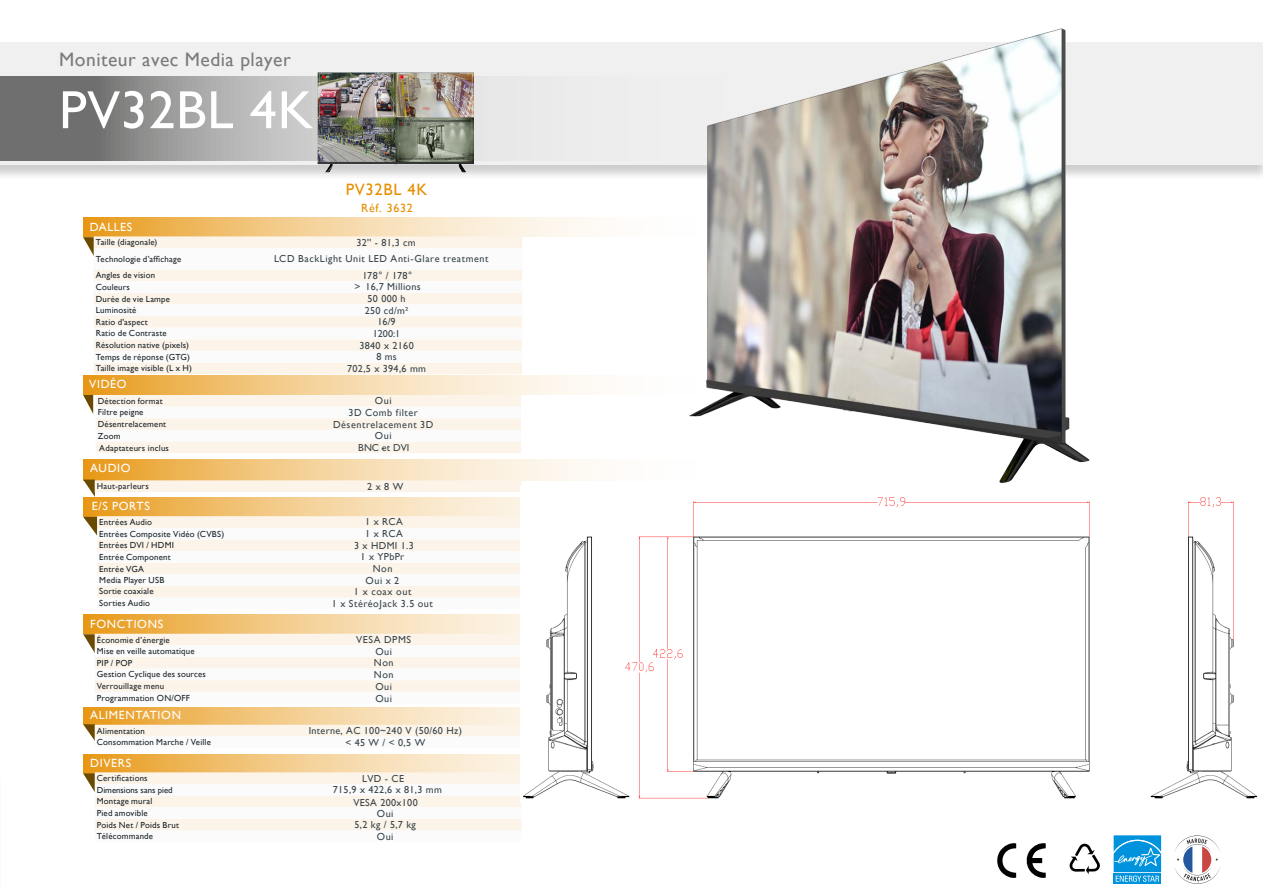
<style>
.page{position:relative;width:1263px;height:893px;background:#fff}
.page>*{position:absolute;margin:0;border:0;box-sizing:border-box;transform-origin:0 0}
.t1{font:54px "Gill Sans";letter-spacing:.015em;color:#fff}
.t2{font:19.5px "Gill Sans";letter-spacing:.025em;color:#7b7b7b}
.t3{font:16.5px "Gill Sans";letter-spacing:.045em;color:#e68f00}
.t4{font:12px "Gill Sans";letter-spacing:.06em;color:#e68f00}
.t5{font:11.85px "Gill Sans";letter-spacing:.055em;color:#fff}
.t6{font:10.2px/11.7px "Gill Sans";letter-spacing:.045em;color:#39464d;text-align:center}
.t7{font:500 10.2px "Gill Sans";color:#39464d}
.t8{font:8.85px/11.7px "Gill Sans";letter-spacing:.02em;color:#1c262b}
.t9{font:500 8.85px "Gill Sans";letter-spacing:.025em;color:#1c262b}
.s1{font-weight:500}
</style>
<div class="page">
<div style="left:0;top:42px;width:1263px;height:139px;background:#000;opacity:.2"></div>
<div style="left:0;top:43px;width:1263px;height:122px;background:#f0f0f0"></div>
<svg style="left:0;top:76px;width:315px;height:84px;background:#969595"></svg>
<svg style="left:1026px;top:843px;width:20px;height:35px"></svg>
<svg style="left:997px;top:843px;width:19px;height:35px"></svg>
<svg style="left:1069px;top:843px;width:31px;height:31px"></svg>
<div style="left:1114px;top:873px;width:47px;height:11px;background:#0093dd"></div>
<svg style="left:1114px;top:835px;width:47px;height:47px;background:#2ca5e2"></svg>
<svg style="left:1174px;top:835px;width:46px;height:49px"></svg>
<svg style="left:83px;top:754px;width:437px;height:18px;background:#f3cc8d"></svg>
<svg style="left:83px;top:772px;width:438px;height:58px"></svg>
<svg style="left:83px;top:375px;width:515px;height:20px;background:#f4d29b"></svg>
<svg style="left:83px;top:395px;width:438px;height:58px"></svg>
<svg style="left:83px;top:459px;width:515px;height:21px;background:#f4d29b"></svg>
<svg style="left:83px;top:480px;width:439px;height:17px"></svg>
<svg style="left:83px;top:497px;width:437px;height:19px;background:#f3cc8d"></svg>
<svg style="left:83px;top:516px;width:437px;height:81px"></svg>
<svg style="left:83px;top:707px;width:437px;height:17px;background:#f3cc8d"></svg>
<svg style="left:83px;top:724px;width:437px;height:17px"></svg>
<svg style="left:83px;top:614px;width:437px;height:20px;background:#f3cd8e"></svg>
<svg style="left:83px;top:634px;width:437px;height:58px"></svg>
<svg style="left:83px;top:217px;width:515px;height:20px;background:#f4d39c"></svg>
<svg style="left:83px;top:237px;width:11px;height:19px"></svg>
<svg style="left:94px;top:236px;width:428px;height:138px;background:#fcf3e7"></svg>
<svg style="left:94px;top:248px;width:428px;height:114px"></svg>
<img style="left:315px;top:72px;width:160px;height:100px">
<img style="left:521px;top:487px;width:736px;height:312px">
<img style="left:681px;top:28px;width:412px;height:462px">
<h2 class="t2" style="left:59px;top:48px;width:233px">Moniteur avec Media player</h2>
<h1 class="t1" style="left:59px;top:79px;width:255px">PV32BL 4K</h1>
<h3 class="t3" style="left:346px;top:180px;width:83px">PV32BL 4K</h3>
<h3 class="t4" style="left:361px;top:201px;width:53px">Réf. 3632</h3>
<h3 class="t5" style="left:90px;top:220px;width:44px">DALLES</h3>
<p class="t8" style="left:96px;top:237px;width:63px">Taille (diagonale)</p>
<p class="t6" style="left:356px;top:237px;width:61px">32'' - 81,3 cm</p>
<p class="t8" style="left:96px;top:253px;width:87px">Technologie d’affichage</p>
<p class="t6" style="left:274px;top:253px;width:216px">LCD BackLight Unit LED Anti-Glare treatment</p>
<p class="t8" style="left:96px;top:270px;width:61px">Angles de vision</p>
<p class="t6" style="left:362px;top:270px;width:51px">178° / 178°</p>
<p class="t8" style="left:96px;top:281px;width:98px">Couleurs<br>Durée de vie Lampe<br>Luminosité<br>Ratio d'aspect<br>Ratio de Contraste<br>Résolution native (pixels)<br>Temps de réponse (GTG)<br>Taille image visible (L x H)</p>
<p class="t6" style="left:347px;top:281px;width:80px">&gt; 16,7 Millions<br>50 000 h<br>250 cd/m²<br>16/9<br><span class="s1">1</span>2<span class="s1">00:1<br></span>3840 x 2160<br>8 ms<br>702,5 x 394,6 mm</p>
<h3 class="t5" style="left:89px;top:377px;width:39px">VIDÉO</h3>
<p class="t8" style="left:98px;top:395px;width:66px">Détection format</p>
<p class="t6" style="left:375px;top:395px;width:18px">Oui</p>
<p class="t8" style="left:98px;top:407px;width:47px">Filtre peigne</p>
<p class="t6" style="left:348px;top:407px;width:71px">3D Comb filter</p>
<p class="t8" style="left:98px;top:418px;width:70px">Désentrelacement</p>
<p class="t6" style="left:333px;top:418px;width:102px">Désentrelacement 3D</p>
<p class="t8" style="left:98px;top:430px;width:24px">Zoom</p>
<p class="t6" style="left:375px;top:430px;width:18px">Oui -</p>
<h3 class="t5" style="left:90px;top:461px;width:42px">AUDIO</h3>
<p class="t8" style="left:97px;top:481px;width:53px">Haut-parleurs</p>
<p class="t6" style="left:367px;top:481px;width:38px">2 x 8 W</p>
<h3 class="t5" style="left:92px;top:499px;width:60px">E/S PORTS</h3>
<p class="t8" style="left:99px;top:516px;width:126px">Entrées Audio<br>Entrées Composite Vidéo (CVBS)<br>Entrées DVI / HDMI<br>Entrée Component<br>Entrée VGA<br>Media Player USB</p>
<p class="t7" style="left:358px;top:442px;width:53px">BNC et DVI</p>
<p class="t9" style="left:99px;top:443px;width:71px">Adaptateurs inclus</p>
<p class="t6" style="left:354px;top:516px;width:61px">1 x RCA<br>1 x RCA<br>3 x HDMI 1.3<br>1 x YPbPr<br>Non<br>Oui x 2</p>
<p class="t8" style="left:99px;top:586px;width:56px">Sortie coaxiale</p>
<p class="t6" style="left:354px;top:586px;width:59px">1 x coax out</p>
<p class="t8" style="left:99px;top:598px;width:52px">Sorties Audio</p>
<p class="t6" style="left:332px;top:598px;width:103px">1 x StéréoJack 3.5 out</p>
<h3 class="t5" style="left:90px;top:617px;width:74px">FONCTIONS</h3>
<p class="t8" style="left:97px;top:634px;width:74px">Économie d'énergie</p>
<p class="t6" style="left:356px;top:634px;width:57px">VESA DPMS</p>
<p class="t8" style="left:97px;top:645px;width:99px">Mise en veille automatique</p>
<p class="t6" style="left:375px;top:646px;width:18px">Oui</p>
<p class="t8" style="left:97px;top:657px;width:37px">PIP / POP</p>
<p class="t6" style="left:374px;top:657px;width:21px">Non</p>
<p class="t8" style="left:97px;top:669px;width:111px">Gestion Cyclique des sources</p>
<p class="t6" style="left:374px;top:669px;width:21px">Non</p>
<p class="t8" style="left:97px;top:680px;width:69px">Verrouillage menu</p>
<p class="t6" style="left:375px;top:680px;width:18px">Oui</p>
<p class="t8" style="left:97px;top:692px;width:95px">Programmation ON/OFF</p>
<p class="t6" style="left:375px;top:693px;width:18px">Oui</p>
<h3 class="t5" style="left:90px;top:708px;width:92px">ALIMENTATION</h3>
<p class="t8" style="left:97px;top:725px;width:116px">Alimentation<br>Consommation Marche / Veille</p>
<p class="t6" style="left:309px;top:725px;width:155px">Interne, AC 100~240 V (50/60 Hz) &lt; 45 W / &lt; 0,5 W</p>
<h3 class="t5" style="left:90px;top:756px;width:42px">DIVERS</h3>
<p class="t8" style="left:97px;top:772px;width:84px">Certifications<br>Dimensions sans pied<br>Montage mural<br>Pied amovible<br>Poids Net / Poids Brut<br>Télécommande</p>
<p class="t6" style="left:362px;top:773px;width:43px">LVD - CE</p>
<p class="t6" style="left:333px;top:784px;width:111px">715,9 x 422,6 x 81,3 mm</p>
<p class="t6" style="left:353px;top:797px;width:66px">VESA 200<span class="s1">x</span>100</p>
<p class="t6" style="left:354px;top:807px;width:63px">Oui<br>5,2 kg / 5,7 kg<br>Oui</p>
</div>
